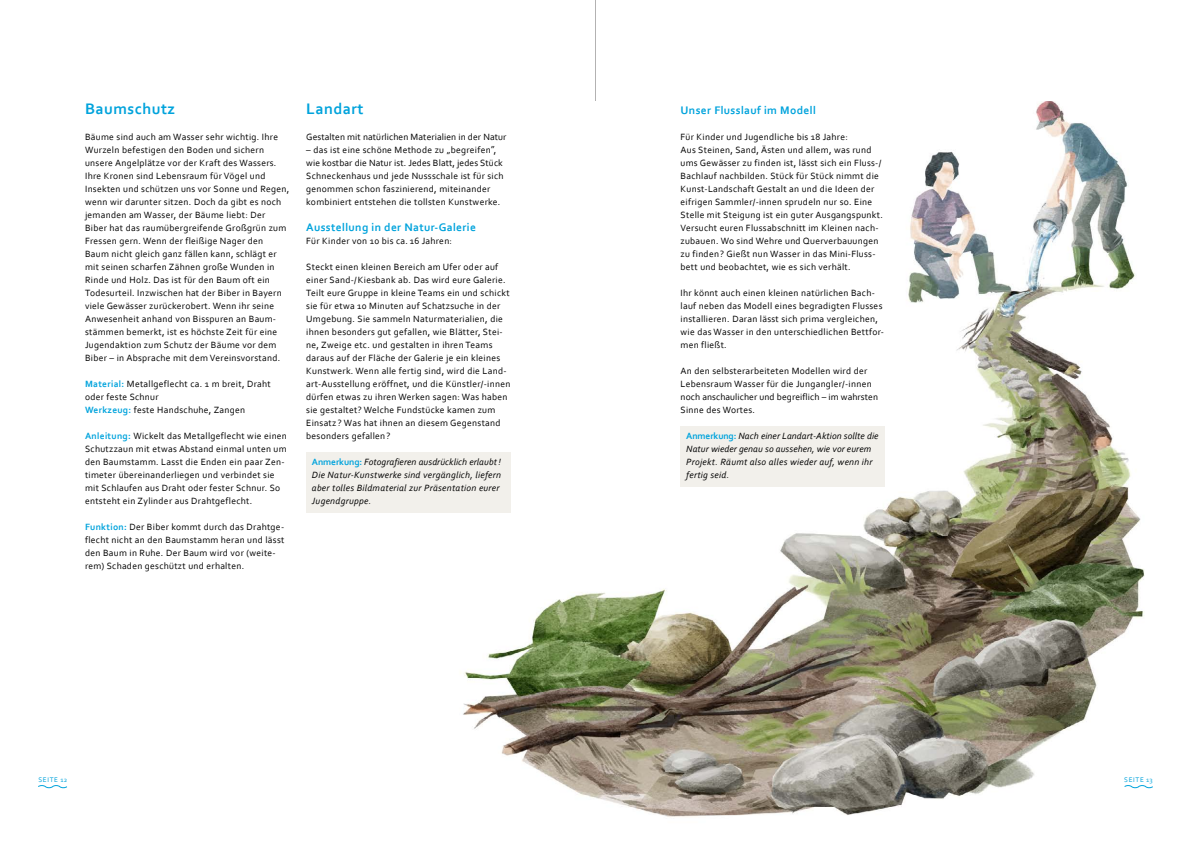
<style>
.page{position:relative;width:1191px;height:842px;background:#fff}
.page>*{position:absolute;margin:0;border:0;box-sizing:border-box;transform-origin:0 0}
.t1{font:700 16px "Corbel";letter-spacing:.03em;color:#00a3dc}
.t2{font:700 11.5px "Corbel";letter-spacing:.03em;color:#00a3dc}
.t3{font:9.5px/13px "Corbel";letter-spacing:.03em;color:#000}
.t4{font:italic 9.5px/13px "Corbel";letter-spacing:.03em;color:#000}
.t5{font:italic 9.5px/13px "Corbel";letter-spacing:.01em;color:#000}
.t6{font:9.5px/19px "Corbel";letter-spacing:.01em;color:#000}
.t7{font:7px "Corbel";letter-spacing:.09em;color:#00a3dc}
.s1{font-weight:700;color:#00a3dc}
.s2{font-weight:700;font-style:normal;color:#00a3dc}
</style>
<div class="page">
<hr style="left:595px;top:0;width:1px;height:842px;background:#b3b2b2">
<img style="left:422px;top:101px;width:723px;height:741px">
<svg style="left:1123px;top:784px;width:30px;height:5px"></svg>
<svg style="left:38px;top:785px;width:29px;height:4px"></svg>
<div style="left:306px;top:452px;width:204px;height:60px;background:#f2f0eb"></div>
<div style="left:680px;top:426px;width:204px;height:60px;background:#f2f0eb"></div>
<h1 class="t1" style="left:85px;top:99px;width:91px">Baumschutz</h1>
<p class="t3" style="left:85px;top:130px;width:206px">Bäume sind auch am Wasser sehr wichtig. Ihre Wurzeln befestigen den Boden und sichern unsere Angelplätze vor der Kraft des Wassers.<br>Ihre Kronen sind Lebensraum für Vögel und Insekten und schützen uns vor Sonne und Regen, wenn wir darunter sitzen. Doch da gibt es noch jemanden am Wasser, der Bäume liebt: Der Biber hat das raumübergreifende Großgrün zum Fressen gern. Wenn der fleißige Nager den Baum nicht gleich ganz fällen kann, schlägt er mit seinen scharfen Zähnen große Wunden in Rinde und Holz. Das ist für den Baum oft ein Todesurteil. Inzwischen hat der Biber in Bayern viele Gewässer zurückerobert. Wenn ihr seine Anwesenheit anhand von Bisspuren an Baum&shy;stämmen bemerkt, ist es höchste Zeit für eine Jugendaktion zum Schutz der Bäume vor dem Biber – in Absprache mit dem Vereinsvorstand.</p>
<p class="t3" style="left:85px;top:377px;width:187px"><span class="s1">Material:</span> Metallgeflecht ca. 1 m breit, Draht oder feste Schnur<br><span class="s1">Werkzeug:</span> feste Handschuhe, Zangen</p>
<p class="t3" style="left:85px;top:429px;width:203px"><span class="s1">Anleitung:</span> Wickelt das Metallgeflecht wie einen Schutzzaun mit etwas Abstand einmal unten um den Baumstamm. Lasst die Enden ein paar Zen&shy;timeter übereinanderliegen und verbindet sie mit Schlaufen aus Draht oder fester Schnur. So entsteht ein Zylinder aus Drahtgeflecht.</p>
<p class="t3" style="left:85px;top:520px;width:201px"><span class="s1">Funktion:</span> Der Biber kommt durch das Drahtge&shy;flecht nicht an den Baumstamm heran und lässt den Baum in Ruhe. Der Baum wird vor (weite&shy;rem) Schaden geschützt und erhalten.</p>
<h1 class="t1" style="left:306px;top:99px;width:59px">Landart</h1>
<p class="t6" style="left:306px;top:127px;width:202px">Gestalten mit natürlichen Materialien in der Natur</p>
<p class="t3" style="left:306px;top:143px;width:191px">– das ist eine schöne Methode zu „begreifen ,</p>
<p class="t6" style="left:306px;top:134px;width:198px;text-indent:185px">„ wie kostbar die Natur ist. Jedes Blatt, jedes Stück</p>
<p class="t3" style="left:306px;top:169px;width:199px">Schneckenhaus und jede Nussschale ist für sich genommen schon faszinierend, miteinander kombiniert entstehen die tollsten Kunstwerke.</p>
<p class="t2" style="left:306px;top:220px;width:171px">Ausstellung in der Natur-Galerie</p>
<p class="t3" style="left:306px;top:234px;width:147px">Für Kinder von 10 bis ca. 16 Jahren:</p>
<p class="t3" style="left:306px;top:260px;width:206px">Steckt einen kleinen Bereich am Ufer oder auf einer Sand-/Kiesbank ab. Das wird eure Galerie.<br>Teilt eure Gruppe in kleine Teams ein und schickt sie für etwa 10 Minuten auf Schatzsuche in der Umgebung. Sie sammeln Naturmaterialien, die ihnen besonders gut gefallen, wie Blätter, Stei&shy;ne, Zweige etc. und gestalten in ihren Teams daraus auf der Fläche der Galerie je ein kleines Kunstwerk. Wenn alle fertig sind, wird die Land&shy;art-Ausstellung eröffnet, und die Künstler/-innen dürfen etwas zu ihren Werken sagen: Was haben sie gestaltet? Welche Fundstücke kamen zum Einsatz? Was hat ihnen an diesem Gegenstand besonders gefallen?</p>
<p class="t4" style="left:312px;top:455px;width:191px"><span class="s2">Anmerkung:</span> Fotografieren ausdrücklich erlaubt !<br>Die Natur-Kunstwerke sind vergänglich, liefern aber tolles Bildmaterial zur Präsentation eurer Jugendgruppe.</p>
<p class="t2" style="left:680px;top:103px;width:137px">Unser Flusslauf im Modell</p>
<p class="t3" style="left:680px;top:130px;width:204px">Für Kinder und Jugendliche bis 18 Jahre:<br>Aus Steinen, Sand, Ästen und allem, was rund ums Gewässer zu finden ist, lässt sich ein Fluss-/ Bachlauf nachbilden. Stück für Stück nimmt die Kunst-Landschaft Gestalt an und die Ideen der eifrigen Sammler/-innen sprudeln nur so. Eine Stelle mit Steigung ist ein guter Ausgangspunkt.<br>Versucht euren Flussabschnitt im Kleinen nach&shy;zubauen. Wo sind Wehre und Querverbauungen zu finden? Gießt nun Wasser in das Mini-Fluss&shy;bett und beobachtet, wie es sich verhält.</p>
<p class="t3" style="left:680px;top:286px;width:205px">Ihr könnt auch einen kleinen natürlichen Bach&shy;lauf neben das Modell eines begradigten Flusses installieren. Daran lässt sich prima vergleichen, wie das Wasser in den unterschiedlichen Bettfor&shy;men fließt.</p>
<p class="t3" style="left:680px;top:364px;width:199px">An den selbsterarbeiteten Modellen wird der Lebensraum Wasser für die Jungangler/-innen noch anschaulicher und begreiflich – im wahrsten Sinne des Wortes.</p>
<p class="t5" style="left:686px;top:429px;width:194px"><span class="s2">Anmerkung:</span> Nach einer Landart-Aktion sollte die Natur wieder genau so aussehen, wie vor eurem Projekt. Räumt also alles wieder auf, wenn ihr fertig seid.</p>
<p class="t7" style="left:38px;top:776px;width:30px">SEITE 12</p>
<p class="t7" style="left:1124px;top:776px;width:30px">SEITE 13</p>
</div>
